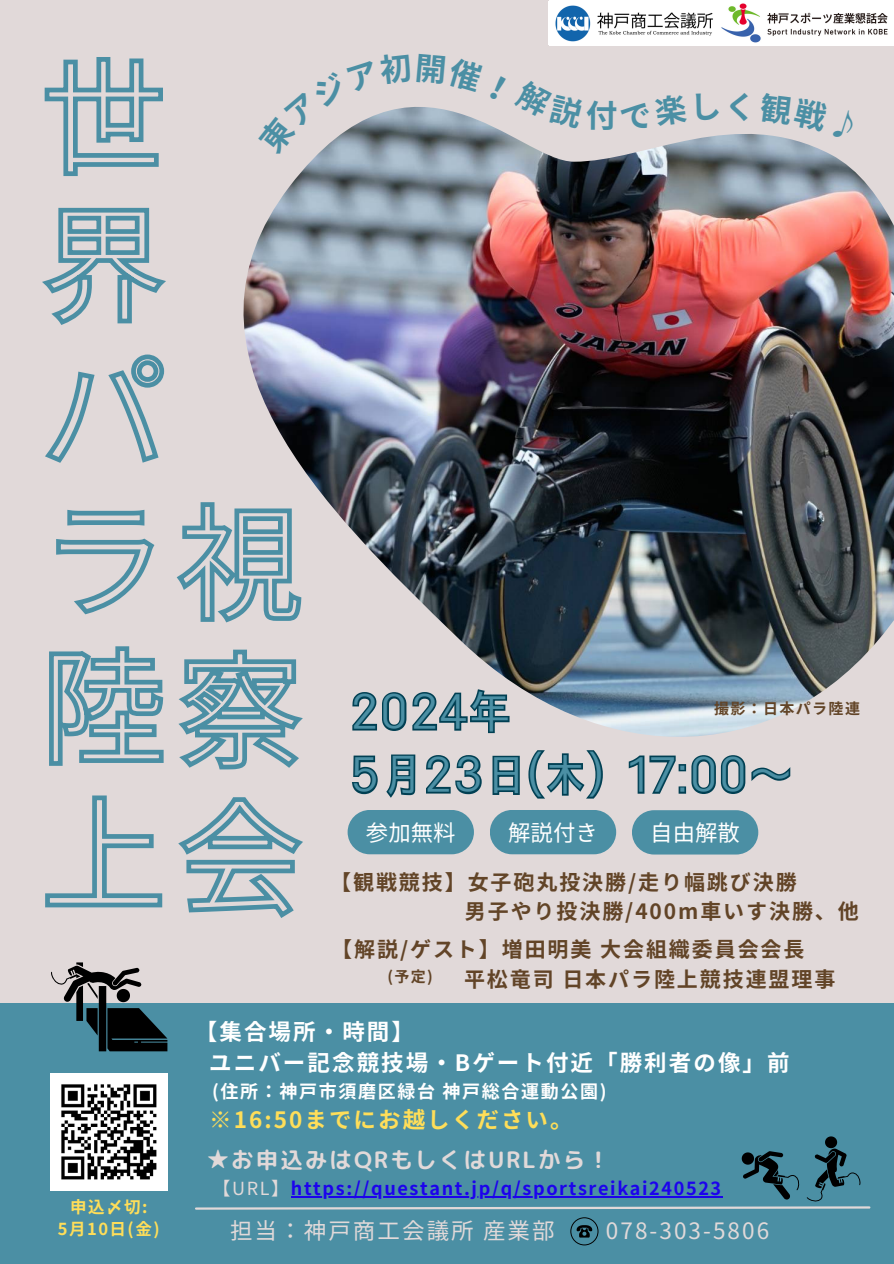
<style>
.page{position:relative;width:894px;height:1264px;background:#fff}
.page>*{position:absolute;margin:0;border:0;box-sizing:border-box;transform-origin:0 0}
.t1{font:45px/63px "Smart Font UI Proportional";letter-spacing:.03em;color:#4b8fa4}
.t2{font:700 22.5px/31.5px "Noto Sans JP";letter-spacing:.09em;color:#fff}
.t3{font:22.5px "Noto Sans JP";letter-spacing:.09em;color:#e1d9d9}
.t4{font:22.5px "rounded mplus 1 p bold";letter-spacing:.09em;color:#e1d9d9}
.t5{font:700 22.5px "Noto Sans JP";letter-spacing:.09em;color:#ffde59}
.t6{font:22.35px "Noto Sans JP";color:#fff}
.t7{font:700 21px/29.2px "Noto Sans JP";letter-spacing:.09em;color:#624427}
.t8{font:700 18px "Noto Sans JP";letter-spacing:.09em;color:#1c02ed}
.t9{font:700 18px "Noto Sans JP";letter-spacing:.09em;color:#fff}
.t10{font:700 16.5px/22.5px "Noto Sans JP";letter-spacing:.09em;color:#ffde59;text-align:center}
.t11{font:700 15px "Noto Sans JP";letter-spacing:.09em;color:#624427}
.s1{font-weight:400;color:#e1d9d9}
</style>
<div class="page">
<div style="left:0;top:0;width:893px;height:1263px;background:#e1d9d9"></div>
<img style="left:243px;top:122px;width:650px;height:614px">
<div style="left:0;top:1003px;width:893px;height:260px;background:#4b8fa4"></div>
<div style="left:347px;top:810px;width:127px;height:44px;background:#4b8fa4;border-radius:22px"></div>
<div style="left:489px;top:810px;width:127px;height:44px;background:#4b8fa4;border-radius:22px"></div>
<svg style="left:51px;top:962px;width:116px;height:89px"></svg>
<svg style="left:570px;top:1217px;width:28px;height:28px"></svg>
<img style="left:50px;top:1073px;width:117px;height:117px">
<div style="left:548px;top:0;width:345px;height:46px;background:#fff"></div>
<img style="left:555px;top:5px;width:158px;height:37px">
<img style="left:721px;top:3px;width:166px;height:40px">
<div style="left:631px;top:810px;width:127px;height:44px;background:#4b8fa4;border-radius:22px"></div>
<svg style="left:195px;top:1136px;width:676px;height:74px"></svg>
<svg style="left:350px;top:687px;width:161px;height:47px"></svg>
<svg style="left:352px;top:750px;width:439px;height:49px"></svg>
<hr style="left:291px;top:1196px;width:431px;height:1px;background:#1c02ed">
<svg style="left:44px;top:57px;width:119px;height:119px"></svg>
<svg style="left:42px;top:207px;width:124px;height:118px"></svg>
<svg style="left:45px;top:354px;width:120px;height:109px"></svg>
<svg style="left:56px;top:509px;width:99px;height:106px"></svg>
<svg style="left:49px;top:646px;width:115px;height:120px"></svg>
<svg style="left:45px;top:795px;width:118px;height:113px"></svg>
<svg style="left:176px;top:500px;width:128px;height:125px"></svg>
<svg style="left:178px;top:647px;width:130px;height:123px"></svg>
<svg style="left:178px;top:797px;width:125px;height:121px"></svg>
<svg style="left:255px;top:107px;width:228px;height:49px"></svg>
<svg style="left:513px;top:122px;width:174px;height:10px"></svg>
<svg style="left:758px;top:122px;width:98px;height:18px"></svg>
<p class="t10" style="left:58px;top:1194px;width:103px">申込〆切:<br>5月 10日 (金)</p>
<h6 class="t1" style="left:349px;top:679px;width:445px">2024年<br>5月23日(木) 17:00～</h6>
<p class="t11" style="left:713px;top:696px;width:147px">撮影：日本パラ陸連</p>
<p class="t6" style="left:366px;top:814px;width:91px">参加無料</p>
<p class="t6" style="left:508px;top:814px;width:91px">解説付き</p>
<p class="t6" style="left:650px;top:814px;width:91px">自由解散</p>
<p class="t7" style="left:464px;top:866px;width:395px;text-indent:-135px">【観戦競技】女子砲丸投決勝/走り幅跳び決勝<br>男子やり投決勝/400m車いす決勝、他</p>
<p class="t7" style="left:464px;top:933px;width:373px;text-indent:-133px">【解説/ゲスト】増田明美大会組織委員会会長<br>平松竜司日本パラ陸上競技連盟理事</p>
<p class="t11" style="left:387px;top:964px;width:47px">(予定)</p>
<p class="t2" style="left:209px;top:1014px;width:581px;text-indent:-14px">【集合場所・時間】<br>ユニバー記念競技場・Bゲート付近「勝利者の像」前</p>
<p class="t9" style="left:212px;top:1077px;width:396px">(住所：神戸市須磨区緑台神戸総合運動公園)</p>
<p class="t5" style="left:209px;top:1101px;width:365px">※16:50までにお越しください。</p>
<p class="t4" style="left:207px;top:1143px;width:404px">★お申込みはQRもしくはURLから！</p>
<p class="t8" style="left:212px;top:1174px;width:510px"><span class="s1">【URL】</span>https://questant.jp/q/sportsreikai240523</p>
<p class="t3" style="left:230px;top:1212px;width:326px">担当：神戸商工会議所産業部</p>
<p class="t3" style="left:605px;top:1212px;width:165px">078-303-5806</p>
</div>
